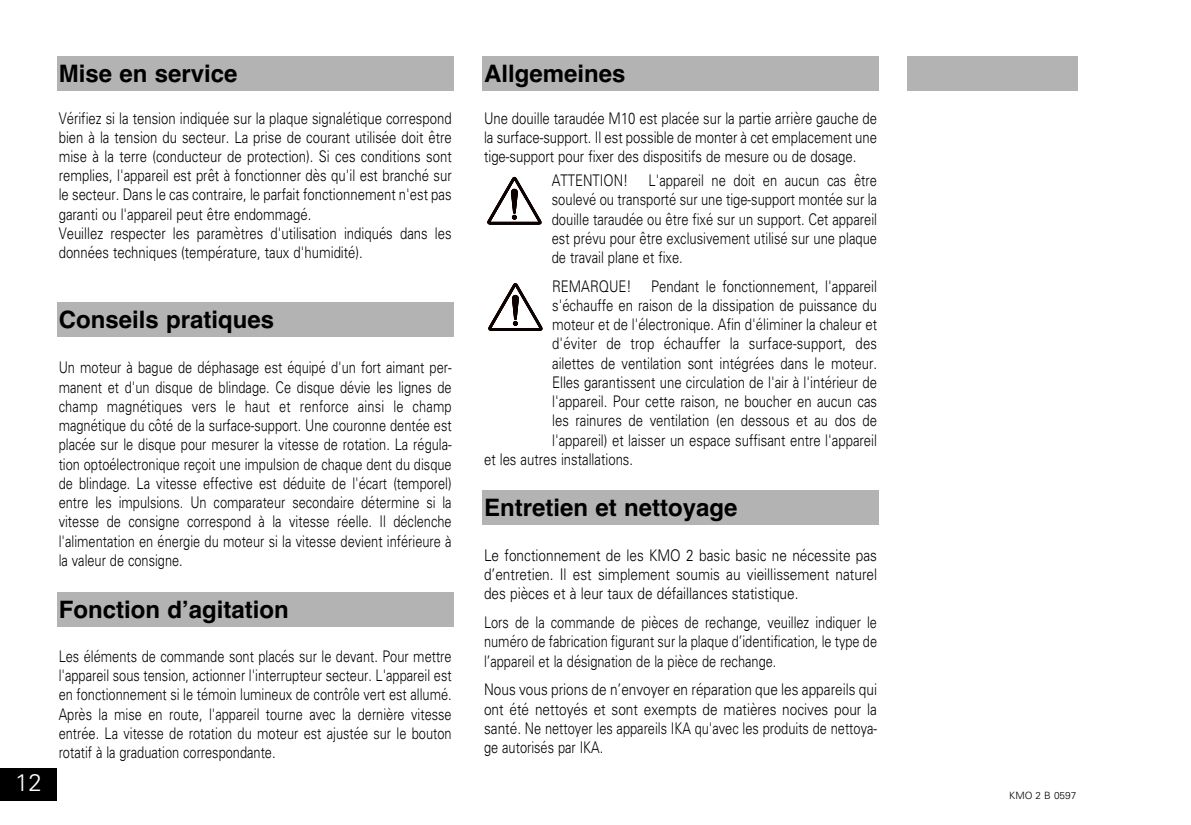
<style>
.page{position:relative;width:1191px;height:825px;background:#fff}
.page>*{position:absolute;margin:0;border:0;box-sizing:border-box;transform-origin:0 0}
.t1{font:700 24px "Helvetica";color:#000}
.t2{font:300 24px "Univers CE";color:#fff}
.t3{font:300 16px/19.2px "Univers CE";color:#000;scale:.82 1}
.t4{font:300 16px/19.2px "Univers CE";color:#000;text-align:justify;scale:.8 1}
.t5{font:300 16px/19.2px "Univers CE";color:#000;text-align:justify;scale:.85 1}
.t6{font:300 16px/19.2px "Univers CE";color:#000;text-align:justify;scale:.81 1}
.t7{font:300 10px "Univers CE";color:#000}
</style>
<div class="page">
<div style="left:0;top:767px;width:57px;height:33px;background:#000"></div>
<div style="left:907px;top:57px;width:170px;height:34px;background:#b3b3b3"></div>
<div style="left:482px;top:490px;width:397px;height:34px;background:#b3b3b3"></div>
<div style="left:482px;top:57px;width:397px;height:34px;background:#b3b3b3"></div>
<div style="left:57px;top:303px;width:397px;height:34px;background:#b3b3b3"></div>
<div style="left:57px;top:592px;width:397px;height:34px;background:#b3b3b3"></div>
<div style="left:57px;top:57px;width:397px;height:34px;background:#b3b3b3"></div>
<svg style="left:487px;top:176px;width:55px;height:49px"></svg>
<svg style="left:488px;top:283px;width:55px;height:48px"></svg>
<h1 class="t1" style="left:59px;top:60px;width:180px">Mise en service</h1>
<p class="t3" style="left:59px;top:110px;width:481px">Vérifiez si la tension indiquée sur la plaque signalétique correspond bien à la tension du secteur. La prise de courant utilisée doit être mise à la terre (conducteur de protection). Si ces conditions sont remplies, l'appareil est prêt à fonctionner dès qu'il est branché sur le secteur. Dans le cas contraire, le parfait fonctionnement n'est pas garanti ou l'appareil peut être endommagé.<br>Veuillez respecter les paramètres d'utilisation indiqués dans les données techniques (température, taux d'humidité).</p>
<h1 class="t2" style="left:15px;top:772px;width:28px">12</h1>
<h1 class="t1" style="left:59px;top:306px;width:217px">Conseils pratiques</h1>
<p class="t4" style="left:59px;top:359px;width:493px">Un moteur à bague de déphasage est équipé d'un fort aimant per&shy;manent et d'un disque de blindage. Ce disque dévie les lignes de champ magnétiques vers le haut et renforce ainsi le champ magnétique du côté de la surface-support. Une couronne dentée est placée sur le disque pour mesurer la vitesse de rotation. La régula&shy;tion optoélectronique reçoit une impulsion de chaque dent du disque de blindage. La vitesse effective est déduite de l'écart (temporel) entre les impulsions. Un comparateur secondaire détermine si la vitesse de consigne correspond à la vitesse réelle. Il déclenche l'alimentation en énergie du moteur si la vitesse devient inférieure à la valeur de consigne.</p>
<h1 class="t1" style="left:59px;top:595px;width:231px">Fonction dʼagitation</h1>
<p class="t4" style="left:59px;top:647px;width:493px">Les éléments de commande sont placés sur le devant. Pour mettre l'appareil sous tension, actionner l'interrupteur secteur. L'appareil est en fonctionnement si le témoin lumineux de contrôle vert est allumé.<br>Après la mise en route, l'appareil tourne avec la dernière vitesse entrée. La vitesse de rotation du moteur est ajustée sur le bouton rotatif à la graduation correspondante.</p>
<h1 class="t1" style="left:484px;top:60px;width:143px">Allgemeines</h1>
<p class="t3" style="left:484px;top:110px;width:481px;text-align:justify">Une douille taraudée M10 est placée sur la partie arrière gauche de la surface-support. Il est possible de monter à cet emplacement une tige-support pour fixer des dispositifs de mesure ou de dosage.</p>
<p class="t3" style="left:552px;top:172px;width:95px">ATTENTION!</p>
<p class="t6" style="left:552px;top:172px;width:403px;text-indent:97px">L'appareil ne doit en aucun cas être soulevé ou transporté sur une tige-support montée sur la douille taraudée ou être fixé sur un support. Cet appareil est prévu pour être exclusivement utilisé sur une plaque de travail plane et fixe.</p>
<p class="t3" style="left:552px;top:278px;width:398px">REMARQUE! Pendant le fonctionnement, l'appareil</p>
<p class="t3" style="left:552px;top:297px;width:398px">s'échauffe en raison de la dissipation de puissance du</p>
<p class="t3" style="left:552px;top:316px;width:398px">moteur et de l'électronique. Afin d'éliminer la chaleur et</p>
<p class="t3" style="left:552px;top:335px;width:398px">d'éviter de trop échauffer la surface-support, des</p>
<p class="t3" style="left:552px;top:354px;width:398px">ailettes de ventilation sont intégrées dans le moteur.</p>
<p class="t3" style="left:552px;top:374px;width:398px">Elles garantissent une circulation de l'air à l'intérieur de</p>
<p class="t3" style="left:552px;top:393px;width:398px">l'appareil. Pour cette raison, ne boucher en aucun cas</p>
<p class="t3" style="left:552px;top:412px;width:398px">les rainures de ventilation (en dessous et au dos de</p>
<p class="t3" style="left:552px;top:431px;width:398px">l'appareil) et laisser un espace suffisant entre l'appareil</p>
<p class="t3" style="left:484px;top:450px;width:183px">et les autres installations.</p>
<h1 class="t1" style="left:484px;top:493px;width:255px">Entretien et nettoyage</h1>
<p class="t5" style="left:484px;top:546px;width:464px">Le fonctionnement de les KMO 2 basic basic ne nécessite pas d’entretien. Il est simplement soumis au vieillissement naturel des pièces et à leur taux de défaillances statistique.</p>
<p class="t4" style="left:484px;top:614px;width:493px">Lors de la commande de pièces de rechange, veuillez indiquer le numéro de fabrication figurant sur la plaque d’identification, le type de l’appareil et la désignation de la pièce de rechange.</p>
<p class="t5" style="left:484px;top:681px;width:464px">Nous vous prions de n’envoyer en réparation que les appareils qui ont été nettoyés et sont exempts de matières nocives pour la santé. Ne nettoyer les appareils IKA qu'avec les produits de nettoya&shy;ge autorisés par IKA.</p>
<p class="t7" style="left:1009px;top:791px;width:68px">KMO 2 B 0597</p>
</div>
